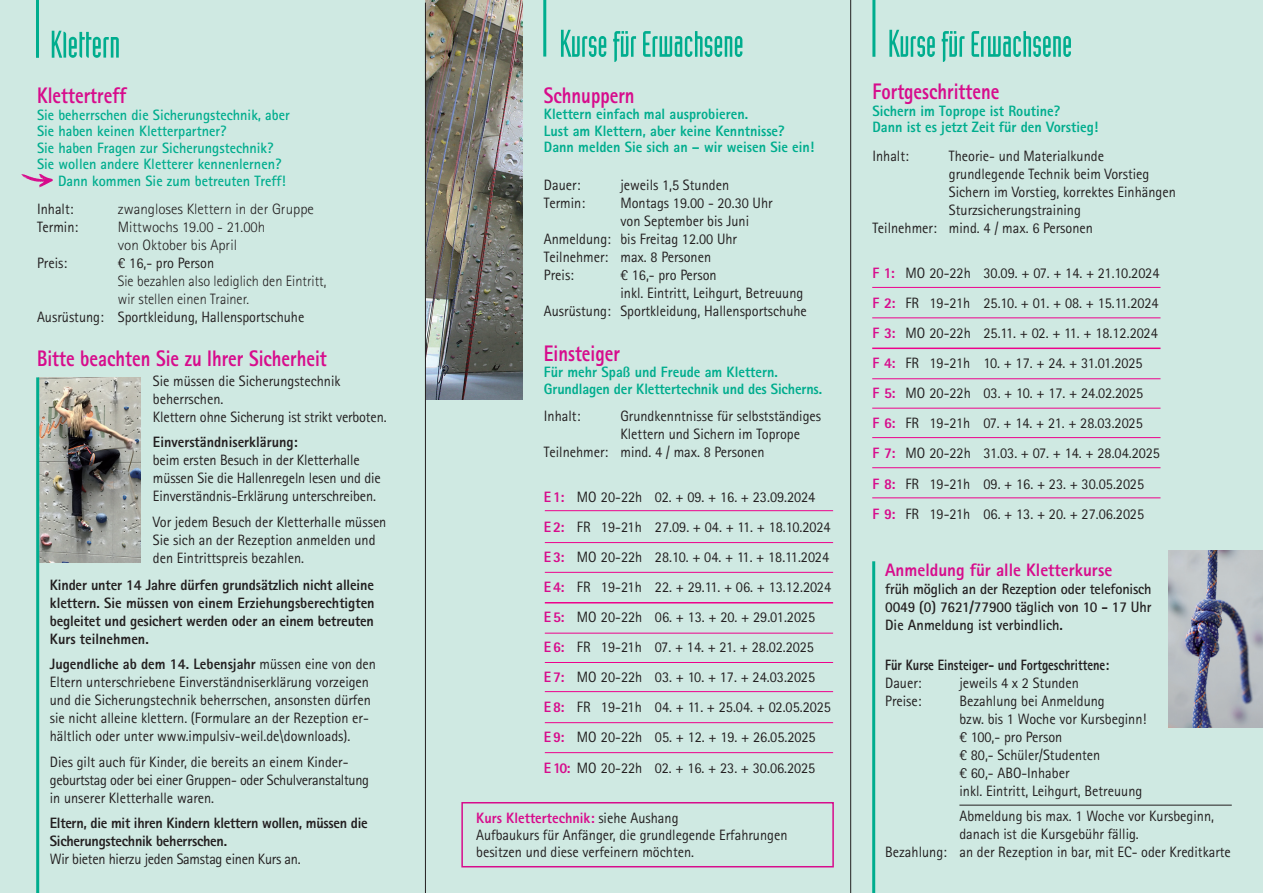
<style>
.page{position:relative;width:1263px;height:893px;background:#cfe9e2}
.page>*{position:absolute;margin:0;border:0;box-sizing:border-box;transform-origin:0 0}
.t1{font:800 22.5px "Rotis Sans Serif Std";color:#d70c8c;scale:.83 1}
.t2{font:800 18px "Rotis Sans Serif Std";color:#d70c8c;scale:.95 1}
.t3{font:15px/30.2px "Rotis Sans Serif Std";color:#231f20;scale:.95 1}
.t4{font:800 15px/18px "Rotis Sans Serif Std";letter-spacing:-.01em;color:#231f20;text-align:justify;scale:.95 1}
.t5{font:800 15px/16.5px "Rotis Sans Serif Std";color:#00ad8e;scale:.95 1}
.t6{font:700 15px "Rotis Sans Serif Std";color:#00ad8e;scale:.95 1}
.t7{font:700 15px/18px "Rotis Sans Serif Std";color:#231f20;text-align:justify;scale:.95 1}
.t8{font:300 15px/18px "Rotis Sans Serif Std";color:#231f20}
.t9{font:300 15px/18px "Rotis Sans Serif Std";color:#231f20;scale:.95 1}
.t10{font:800 15px "Rotis Sans Serif Std";letter-spacing:-.01em;color:#231f20;scale:.83 1}
.t11{font:15px "Rotis Sans Serif Std";letter-spacing:-.02em;color:#231f20;scale:.95 1}
.s1{font-weight:800}
.s2{font-weight:800;color:#d70c8c}
</style>
<div class="page">
<img style="left:425px;top:0;width:98px;height:400px">
<img style="left:1168px;top:551px;width:95px;height:176px">
<hr style="left:872px;top:561px;width:3px;height:332px;background:#00ad8e">
<hr style="left:543px;top:0;width:3px;height:57px;background:#00ad8e">
<hr style="left:850px;top:0;width:1px;height:893px;background:#231f20">
<hr style="left:872px;top:0;width:3px;height:57px;background:#00ad8e">
<hr style="left:545px;top:510px;width:288px;height:1px;background:#ed028c">
<hr style="left:545px;top:542px;width:288px;height:1px;background:#ed028c">
<hr style="left:545px;top:572px;width:288px;height:1px;background:#ed028c">
<hr style="left:545px;top:602px;width:288px;height:1px;background:#ed028c">
<hr style="left:545px;top:662px;width:288px;height:1px;background:#ed028c">
<hr style="left:545px;top:691px;width:288px;height:1px;background:#ed028c">
<hr style="left:545px;top:752px;width:288px;height:1px;background:#ed028c">
<svg style="left:561px;top:30px;width:181px;height:32px"></svg>
<svg style="left:889px;top:30px;width:182px;height:32px"></svg>
<hr style="left:545px;top:633px;width:288px;height:1px;background:#ed028c">
<hr style="left:545px;top:722px;width:288px;height:1px;background:#ed028c">
<hr style="left:872px;top:287px;width:288px;height:1px;background:#ed028c">
<hr style="left:872px;top:317px;width:288px;height:1px;background:#ed028c">
<hr style="left:872px;top:348px;width:288px;height:1px;background:#ed028c">
<hr style="left:872px;top:378px;width:288px;height:1px;background:#ed028c">
<hr style="left:872px;top:408px;width:288px;height:1px;background:#ed028c">
<hr style="left:872px;top:437px;width:288px;height:1px;background:#ed028c">
<hr style="left:872px;top:467px;width:288px;height:1px;background:#ed028c">
<hr style="left:959px;top:805px;width:273px;height:1px;background:#231f20">
<hr style="left:36px;top:0;width:3px;height:58px;background:#00ad8e">
<img style="left:39px;top:377px;width:101px;height:186px">
<hr style="left:36px;top:377px;width:3px;height:516px;background:#00ad8e">
<svg style="left:21px;top:174px;width:32px;height:13px"></svg>
<hr style="left:872px;top:497px;width:288px;height:1px;background:#ed028c">
<hr style="left:425px;top:3px;width:1px;height:890px;background:#231f20">
<svg style="left:52px;top:31px;width:67px;height:27px"></svg>
<div style="left:461px;top:802px;width:373px;height:65px;border:2px solid #d70c8c"></div>
<h1 class="t1" style="left:37px;top:81px;width:109px">Klettertreff</h1>
<p class="t6" style="left:37px;top:105px;width:268px">Sie beherrschen die Sicherungstechnik, aber</p>
<p class="t6" style="left:37px;top:122px;width:201px">Sie haben keinen Kletterpartner?</p>
<p class="t6" style="left:37px;top:138px;width:250px">Sie haben Fragen zur Sicherungstechnik?</p>
<p class="t6" style="left:37px;top:155px;width:259px">Sie wollen andere Kletterer kennenlernen?</p>
<p class="t6" style="left:58px;top:171px;width:241px">Dann kommen Sie zum betreuten Treff!</p>
<p class="t3" style="left:37px;top:194px;width:40px">Inhalt:</p>
<p class="t8" style="left:118px;top:200px;width:198px">zwangloses Klettern in der Gruppe</p>
<p class="t3" style="left:37px;top:212px;width:45px">Termin:</p>
<p class="t8" style="left:118px;top:218px;width:149px">Mittwochs 19.00 - 21.00h von Oktober bis April</p>
<p class="t3" style="left:37px;top:248px;width:33px">Preis:</p>
<p class="t3" style="left:118px;top:248px;width:103px">€ 16,- pro Person</p>
<p class="t9" style="left:118px;top:272px;width:221px">Sie bezahlen also lediglich den Eintritt, wir stellen einen Trainer.</p>
<p class="t3" style="left:37px;top:302px;width:283px">Ausrüstung: Sportkleidung, Hallensportschuhe</p>
<h1 class="t1" style="left:37px;top:344px;width:351px">Bitte beachten Sie zu Ihrer Sicherheit</h1>
<p class="t3" style="left:153px;top:372px;width:247px;line-height:18px">Sie müssen die Sicherungstechnik beherrschen.<br>Klettern ohne Sicherung ist strikt verboten.</p>
<p class="t4" style="left:153px;top:433px;width:154px">Einverständniserklärung:</p>
<p class="t3" style="left:153px;top:451px;width:241px;line-height:18px">beim ersten Besuch in der Kletterhalle müssen Sie die Hallenregeln lesen und die<br>Einverständnis-Erklärung unterschreiben.</p>
<p class="t3" style="left:153px;top:513px;width:247px;line-height:18px">Vor jedem Besuch der Kletterhalle müssen<br>Sie sich an der Rezeption anmelden und den Eintrittspreis bezahlen.</p>
<p class="t4" style="left:50px;top:576px;width:343px">Kinder unter 14 Jahre dürfen grundsätzlich nicht alleine klettern. Sie müssen von einem Erziehungsberechtigten begleitet und gesichert werden oder an einem betreuten Kurs teilnehmen.</p>
<p class="t3" style="left:50px;top:655px;width:345px;line-height:18px"><span class="s1">Jugendliche ab dem 14. Lebensjahr</span> müssen eine von den Eltern unterschriebene Einverständniserklärung vorzeigen und die Sicherungstechnik beherrschen, ansonsten dürfen sie nicht alleine klettern. (Formulare an der Rezeption er&shy;hältlich oder unter www.impulsiv-weil.de\downloads).</p>
<p class="t3" style="left:50px;top:753px;width:338px;line-height:18px">Dies gilt auch für Kinder, die bereits an einem Kinder&shy;geburtstag oder bei einer Gruppen- oder Schulveranstaltung in unserer Kletterhalle waren.</p>
<p class="t4" style="left:50px;top:814px;width:336px">Eltern, die mit ihren Kindern klettern wollen, müssen die<br>Sicherungstechnik beherrschen.</p>
<p class="t11" style="left:50px;top:850px;width:265px">Wir bieten hierzu jeden Samstag einen Kurs an.</p>
<h1 class="t1" style="left:544px;top:81px;width:111px">Schnuppern</h1>
<p class="t5" style="left:544px;top:106px;width:286px">Klettern einfach mal ausprobieren.<br>Lust am Klettern, aber keine Kenntnisse?<br>Dann melden Sie sich an – wir weisen Sie ein!</p>
<p class="t3" style="left:544px;top:169px;width:40px">Dauer:</p>
<p class="t3" style="left:620px;top:169px;width:116px">jeweils 1,5 Stunden</p>
<p class="t3" style="left:544px;top:187px;width:45px">Termin:</p>
<p class="t3" style="left:620px;top:187px;width:162px">Montags 19.00 - 20.30 Uhr</p>
<p class="t3" style="left:620px;top:205px;width:137px">von September bis Juni</p>
<p class="t3" style="left:544px;top:223px;width:205px">Anmeldung: bis Freitag 12.00 Uhr</p>
<p class="t3" style="left:544px;top:241px;width:178px">Teilnehmer: max. 8 Personen</p>
<p class="t3" style="left:544px;top:259px;width:33px">Preis:</p>
<p class="t3" style="left:620px;top:259px;width:103px">€ 16,- pro Person</p>
<p class="t3" style="left:620px;top:277px;width:194px">inkl. Eintritt, Leihgurt, Betreuung</p>
<p class="t3" style="left:544px;top:295px;width:278px">Ausrüstung: Sportkleidung, Hallensportschuhe</p>
<h1 class="t1" style="left:544px;top:339px;width:93px">Einsteiger</h1>
<p class="t5" style="left:544px;top:364px;width:294px">Für mehr Spaß und Freude am Klettern.<br>Grundlagen der Klettertechnik und des Sicherns.</p>
<p class="t3" style="left:544px;top:401px;width:40px">Inhalt:</p>
<p class="t3" style="left:620px;top:401px;width:213px">Grundkenntnisse für selbstständiges</p>
<p class="t3" style="left:620px;top:418px;width:191px">Klettern und Sichern im Toprope</p>
<p class="t3" style="left:544px;top:436px;width:234px">Teilnehmer: mind. 4 / max. 8 Personen</p>
<p class="t3" style="left:544px;top:482px;width:304px"><span class="s2">E 1:</span> MO 20-22h 02. + 09. + 16. + 23.09.2024<br><span class="s2">E 2:</span> FR 19-21h 27.09. + 04. + 11. + 18.10.2024<br><span class="s2">E 3:</span> MO 20-22h 28.10. + 04. + 11. + 18.11.2024<br><span class="s2">E 4:</span> FR 19-21h 22. + 29.11. + 06. + 13.12.2024<br><span class="s2">E 5:</span> MO 20-22h 06. + 13. + 20. + 29.01.2025<br><span class="s2">E 6:</span> FR 19-21h 07. + 14. + 21. + 28.02.2025<br><span class="s2">E 7:</span> MO 20-22h 03. + 10. + 17. + 24.03.2025<br><span class="s2">E 8:</span> FR 19-21h 04. + 11. + 25.04. + 02.05.2025<br><span class="s2">E 9:</span> MO 20-22h 05. + 12. + 19. + 26.05.2025<br><span class="s2">E 10:</span> MO 20-22h 02. + 16. + 23. + 30.06.2025</p>
<p class="t3" style="left:476px;top:809px;width:329px;line-height:17.2px"><span class="s2">Kurs Klettertechnik:</span> siehe Aushang<br>Aufbaukurs für Anfänger, die grundlegende Erfahrungen besitzen und diese verfeinern möchten.</p>
<h1 class="t1" style="left:872px;top:77px;width:154px">Fortgeschrittene</h1>
<p class="t5" style="left:872px;top:102px;width:239px">Sichern im Toprope ist Routine?<br>Dann ist es jetzt Zeit für den Vorstieg!</p>
<p class="t3" style="left:872px;top:141px;width:40px">Inhalt:</p>
<p class="t3" style="left:949px;top:141px;width:165px">Theorie- und Materialkunde</p>
<p class="t3" style="left:949px;top:159px;width:213px">grundlegende Technik beim Vorstieg</p>
<p class="t3" style="left:949px;top:177px;width:240px">Sichern im Vorstieg, korrektes Einhängen</p>
<p class="t3" style="left:949px;top:195px;width:140px">Sturzsicherungstraining</p>
<p class="t3" style="left:872px;top:213px;width:234px">Teilnehmer: mind. 4 / max. 6 Personen</p>
<p class="t3" style="left:872px;top:258px;width:304px"><span class="s2">F 1:</span> MO 20-22h 30.09. + 07. + 14. + 21.10.2024<br><span class="s2">F 2:</span> FR 19-21h 25.10. + 01. + 08. + 15.11.2024<br><span class="s2">F 3:</span> MO 20-22h 25.11. + 02. + 11. + 18.12.2024<br><span class="s2">F 4:</span> FR 19-21h 10. + 17. + 24. + 31.01.2025<br><span class="s2">F 5:</span> MO 20-22h 03. + 10. + 17. + 24.02.2025<br><span class="s2">F 6:</span> FR 19-21h 07. + 14. + 21. + 28.03.2025<br><span class="s2">F 7:</span> MO 20-22h 31.03. + 07. + 14. + 28.04.2025<br><span class="s2">F 8:</span> FR 19-21h 09. + 16. + 23. + 30.05.2025<br><span class="s2">F 9:</span> FR 19-21h 06. + 13. + 20. + 27.06.2025</p>
<p class="t2" style="left:885px;top:559px;width:240px">Anmeldung für alle Kletterkurse</p>
<p class="t7" style="left:885px;top:580px;width:282px">früh möglich an der Rezeption oder telefonisch 0049 (0) 7621/77900 täglich von 10 - 17 Uhr Die Anmeldung ist verbindlich.</p>
<p class="t10" style="left:885px;top:655px;width:271px">Für Kurse Einsteiger- und Fortgeschrittene:</p>
<p class="t3" style="left:885px;top:668px;width:40px">Dauer:</p>
<p class="t3" style="left:959px;top:668px;width:127px">jeweils 4 x 2 Stunden</p>
<p class="t3" style="left:885px;top:686px;width:40px">Preise:</p>
<p class="t3" style="left:959px;top:692px;width:198px;line-height:18px">Bezahlung bei Anmeldung<br>bzw. bis 1 Woche vor Kursbeginn! € 100,- pro Person<br>€ 80,- Schüler/Studenten<br>€ 60,- ABO-Inhaber<br>inkl. Eintritt, Leihgurt, Betreuung</p>
<p class="t3" style="left:959px;top:801px;width:269px">Abmeldung bis max. 1 Woche vor Kursbeginn,</p>
<p class="t3" style="left:959px;top:819px;width:190px">danach ist die Kursgebühr fällig.</p>
<p class="t3" style="left:885px;top:837px;width:365px">Bezahlung: an der Rezeption in bar, mit EC- oder Kreditkarte</p>
</div>
